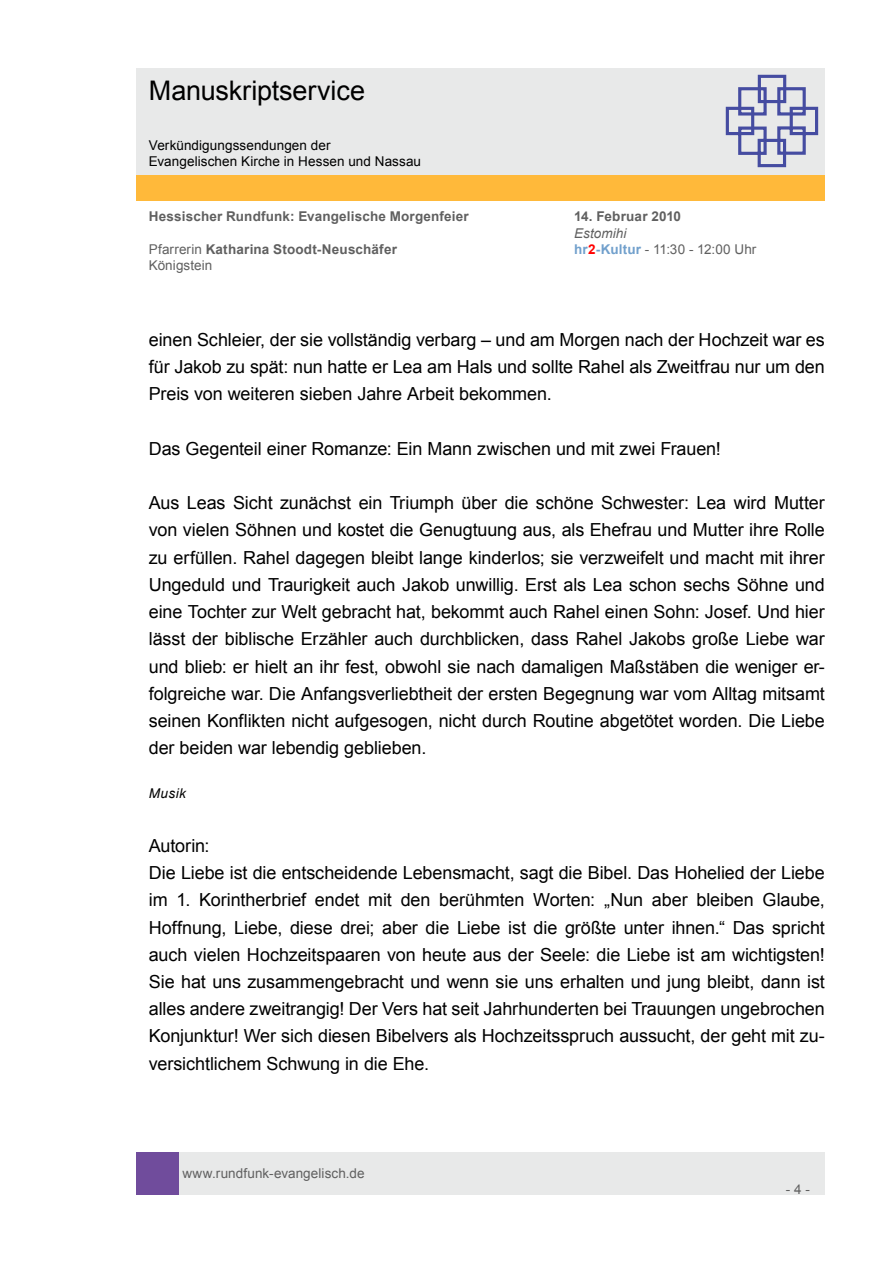
<style>
.page{position:relative;width:893px;height:1263px;background:#fff}
.page>*{position:absolute;margin:0;border:0;box-sizing:border-box;transform-origin:0 0}
.t1{font:27px "Arial";letter-spacing:-.005em;color:#000}
.t2{font:18px/27.2px "Arial";letter-spacing:-.005em;color:#000;text-align:justify}
.t3{font:700 13.5px "Arial";letter-spacing:.015em;color:#606060}
.t4{font:13.5px "Arial";letter-spacing:.005em;color:#606060}
.t5{font:13.5px/16.2px "Arial";letter-spacing:.005em;color:#000}
.t6{font:italic 13.5px "Arial";letter-spacing:.01em;color:#606060}
.t7{font:italic 13.5px "Arial";letter-spacing:.035em;color:#000}
.s1{font-weight:400}
.s2{font-weight:700;color:#71a0cc}
.s3{font-weight:700;color:#f00}
</style>
<div class="page">
<div style="left:179px;top:1152px;width:646px;height:43px;background:#e8e9e9"></div>
<div style="left:136px;top:1152px;width:43px;height:43px;background:#704c9c"></div>
<div style="left:136px;top:175px;width:689px;height:26px;background:#ffb93a"></div>
<div style="left:136px;top:68px;width:689px;height:106px;background:#e8e9e9"></div>
<svg style="left:725px;top:74px;width:94px;height:94px"></svg>
<h1 class="t1" style="left:149px;top:73px;width:218px">Manuskriptservice</h1>
<p class="t5" style="left:149px;top:137px;width:274px">Verkündigungssendungen der<br>Evangelischen Kirche in Hessen und Nassau</p>
<p class="t3" style="left:149px;top:208px;width:322px">Hessischer Rundfunk: Evangelische Morgenfeier</p>
<p class="t3" style="left:574px;top:208px;width:109px">14. Februar 2010</p>
<p class="t6" style="left:574px;top:224px;width:54px">Estomihi</p>
<p class="t3" style="left:149px;top:240px;width:250px"><span class="s1">Pfarrerin</span> Katharina Stoodt-Neuschäfer</p>
<p class="t4" style="left:574px;top:240px;width:184px"><span class="s2">hr</span><span class="s3">2</span><span class="s2">-Kultur</span> - 11:30 - 12:00 Uhr</p>
<p class="t4" style="left:149px;top:256px;width:65px">Königstein</p>
<p class="t2" style="left:149px;top:326px;width:678px">einen Schleier, der sie vollständig verbarg – und am Morgen nach der Hochzeit war es für Jakob zu spät: nun hatte er Lea am Hals und sollte Rahel als Zweitfrau nur um den Preis von weiteren sieben Jahre Arbeit bekommen.</p>
<p class="t2" style="left:149px;top:435px;width:574px">Das Gegenteil einer Romanze: Ein Mann zwischen und mit zwei Frauen!</p>
<p class="t2" style="left:149px;top:489px;width:678px">Aus Leas Sicht zunächst ein Triumph über die schöne Schwester: Lea wird Mutter von vielen Söhnen und kostet die Genugtuung aus, als Ehefrau und Mutter ihre Rolle zu erfüllen. Rahel dagegen bleibt lange kinderlos; sie verzweifelt und macht mit ihrer Ungeduld und Traurigkeit auch Jakob unwillig. Erst als Lea schon sechs Söhne und eine Tochter zur Welt gebracht hat, bekommt auch Rahel einen Sohn: Josef. Und hier lässt der biblische Erzähler auch durchblicken, dass Rahel Jakobs große Liebe war und blieb: er hielt an ihr fest, obwohl sie nach damaligen Maßstäben die weniger er&shy;folgreiche war. Die Anfangsverliebtheit der ersten Begegnung war vom Alltag mitsamt seinen Konflikten nicht aufgesogen, nicht durch Routine abgetötet worden. Die Liebe der beiden war lebendig geblieben.</p>
<p class="t7" style="left:149px;top:784px;width:39px">Musik</p>
<p class="t2" style="left:149px;top:832px;width:678px;text-align:left">Autorin:<br>Die Liebe ist die entscheidende Lebensmacht, sagt die Bibel. Das Hohelied der Liebe im 1. Korintherbrief endet mit den berühmten Worten: „Nun aber bleiben Glaube, Hoffnung, Liebe, diese drei; aber die Liebe ist die größte unter ihnen.“ Das spricht auch vielen Hochzeitspaaren von heute aus der Seele: die Liebe ist am wichtigsten!<br>Sie hat uns zusammengebracht und wenn sie uns erhalten und jung bleibt, dann ist alles andere zweitrangig! Der Vers hat seit Jahrhunderten bei Trauungen ungebrochen Konjunktur! Wer sich diesen Bibelvers als Hochzeitsspruch aussucht, der geht mit zu&shy;versichtlichem Schwung in die Ehe.</p>
<p class="t4" style="left:182px;top:1164px;width:184px">www.rundfunk-evangelisch.de</p>
<p class="t4" style="left:786px;top:1180px;width:26px">- 4 -</p>
</div>
